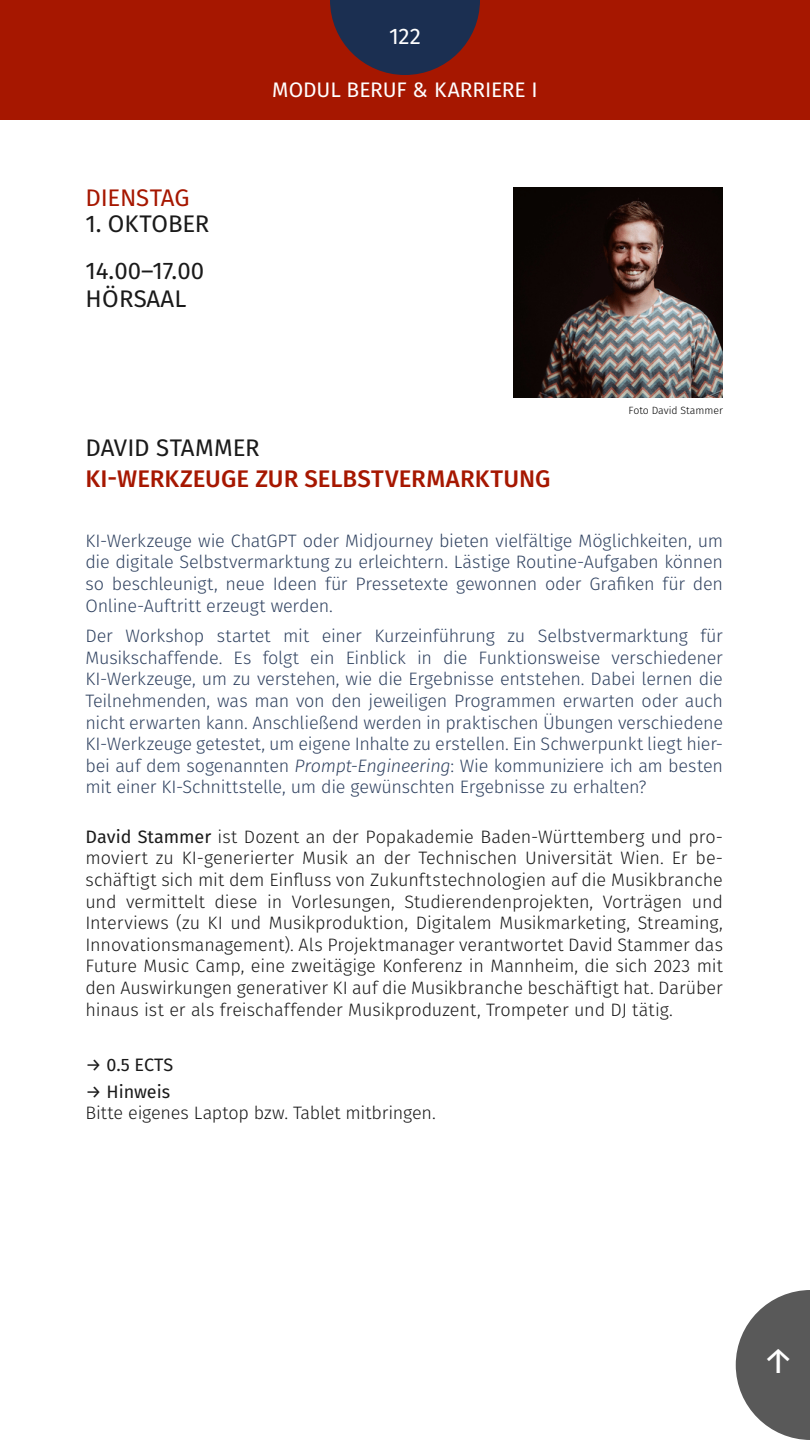
<style>
.page{position:relative;width:810px;height:1440px;background:#fff}
.page>*{position:absolute;margin:0;border:0;box-sizing:border-box;transform-origin:0 0}
.t1{font:36px "Fira Sans";color:#fff}
.t2{font:24px/46.8px "Fira Sans";color:#1a1a1a}
.t3{font:500 24px "Fira Sans";color:#a61700}
.t4{font:24px "Fira Sans";letter-spacing:-.01em;color:#a61700}
.t5{font:22.5px "Fira Sans";color:#fff}
.t6{font:21px "Fira Sans";letter-spacing:-.005em;color:#fff}
.t7{font:300 18px/21.6px "Fira Sans";letter-spacing:-.015em;color:#324462;text-align:justify}
.t8{font:300 18px/21.6px "Fira Sans";letter-spacing:-.005em;color:#1a1a1a}
.t9{font:18px "Fira Sans";color:#1a1a1a}
.t10{font:300 10.5px "Fira Sans";color:#000}
.s1{font-style:italic}
.s2{font-weight:400}
</style>
<div class="page">
<div style="left:0;top:0;width:810px;height:120px;background:#a61700"></div>
<img style="left:513px;top:188px;width:210px;height:210px">
<svg style="left:330px;top:0;width:150px;height:75px"></svg>
<svg style="left:736px;top:1290px;width:74px;height:150px"></svg>
<p class="t5" style="left:389px;top:20px;width:33px">122</p>
<h2 class="t4" style="left:86px;top:180px;width:105px">DIENSTAG</h2>
<h2 class="t2" style="left:85px;top:200px;width:125px">1. OKTOBER<br>14.00–17.00</h2>
<h2 class="t2" style="left:86px;top:276px;width:102px">HÖRSAAL</h2>
<p class="t6" style="left:272px;top:75px;width:267px">MODUL BERUF &amp; KARRIERE I</p>
<h2 class="t2" style="left:86px;top:424px;width:176px">DAVID STAMMER</h2>
<h2 class="t3" style="left:86px;top:462px;width:466px">KI-WERKZEUGE ZUR SELBSTVERMARKTUNG</h2>
<p class="t10" style="left:629px;top:403px;width:96px">Foto David Stammer</p>
<p class="t7" style="left:86px;top:530px;width:639px">KI-Werkzeuge wie ChatGPT oder Midjourney bieten vielfältige Möglichkeiten, um die digitale Selbstvermarktung zu erleichtern. Lästige Routine-Aufgaben können so beschleunigt, neue Ideen für Pressetexte gewonnen oder Grafiken für den Online-Auftritt erzeugt werden.</p>
<p class="t7" style="left:86px;top:625px;width:639px">Der Workshop startet mit einer Kurzeinführung zu Selbstvermarktung für Musikschaffende. Es folgt ein Einblick in die Funktionsweise verschiedener KI-Werkzeuge, um zu verstehen, wie die Ergebnisse entstehen. Dabei lernen die Teilnehmenden, was man von den jeweiligen Programmen erwarten oder auch nicht erwarten kann. Anschließend werden in praktischen Übungen verschiedene KI-Werkzeuge getestet, um eigene Inhalte zu erstellen. Ein Schwerpunkt liegt hier&shy;bei auf dem sogenannten <span class="s1">Prompt-Engineering</span>: Wie kommuniziere ich am besten mit einer KI-Schnittstelle, um die gewünschten Ergebnisse zu erhalten?</p>
<p class="t8" style="left:86px;top:826px;width:639px"><span class="s2">David Stammer</span> ist Dozent an der Popakademie Baden-Württemberg und pro&shy;moviert zu KI-generierter Musik an der Technischen Universität Wien. Er be&shy;schäftigt sich mit dem Einfluss von Zukunftstechnologien auf die Musikbranche und vermittelt diese in Vorlesungen, Studierendenprojekten, Vorträgen und Interviews (zu KI und Musikproduktion, Digitalem Musikmarketing, Streaming, Innovationsmanagement). Als Projektmanager verantwortet David Stammer das Future Music Camp, eine zweitägige Konferenz in Mannheim, die sich 2023 mit den Auswirkungen generativer KI auf die Musikbranche beschäftigt hat. Darüber hinaus ist er als freischaffender Musikproduzent, Trompeter und DJ tätig.</p>
<p class="t9" style="left:86px;top:1052px;width:89px">→ 0.5 ECTS</p>
<p class="t9" style="left:86px;top:1079px;width:86px">→ Hinweis</p>
<p class="t8" style="left:86px;top:1102px;width:352px">Bitte eigenes Laptop bzw. Tablet mitbringen.</p>
<h1 class="t1" style="left:762px;top:1335px;width:34px">↑</h1>
</div>
